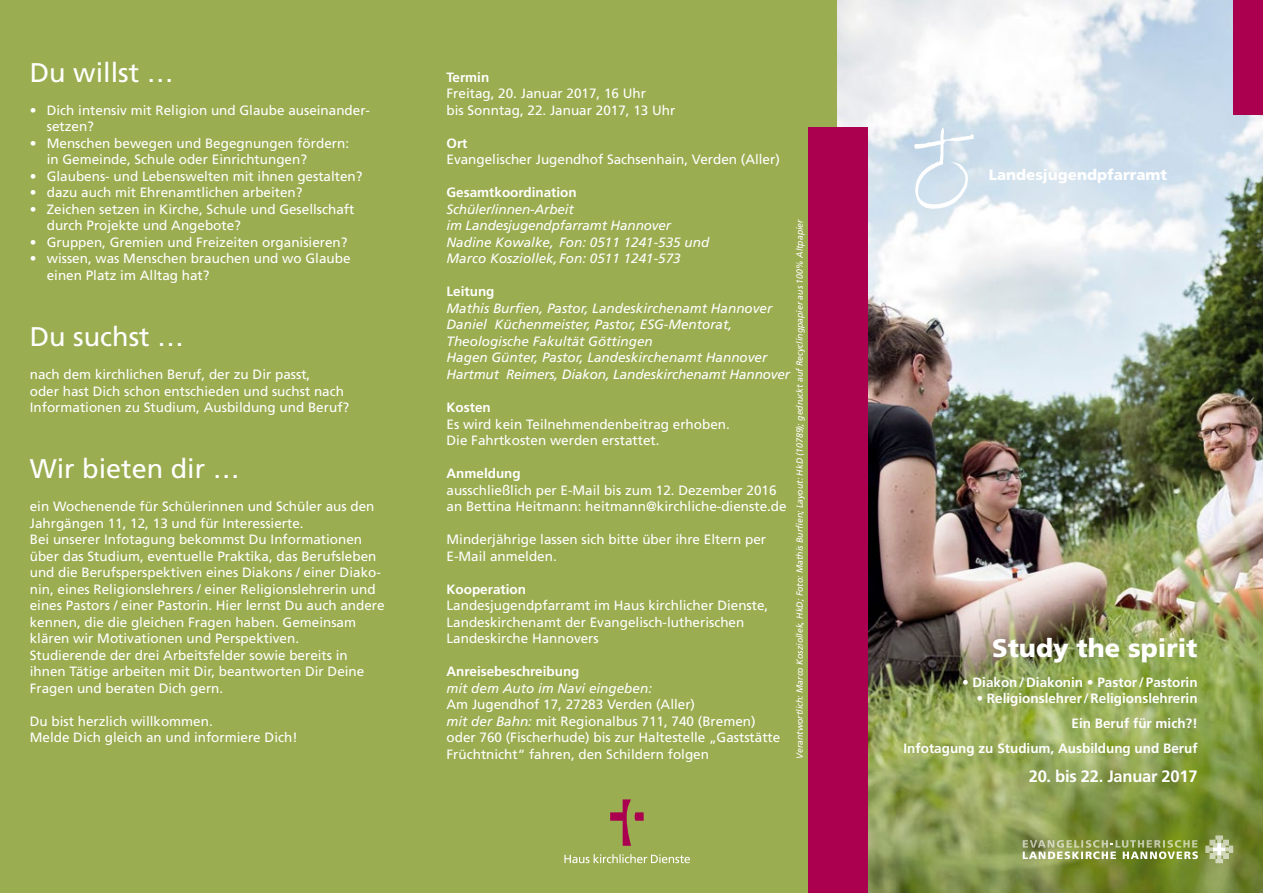
<style>
.page{position:relative;width:1263px;height:893px;background:#fff}
.page>*{position:absolute;margin:0;border:0;box-sizing:border-box;transform-origin:0 0}
.t1{font:27px "Frutiger LT Com";color:#fff}
.t2{font:900 25.5px "Frutiger LT Com";color:#fff}
.t3{font:700 16.5px "Frutiger LT Com";letter-spacing:-.015em;color:#fff}
.t4{font:900 15px "Frutiger LT Com";color:#fff}
.t5{font:13.5px/16.5px "Frutiger LT Com";color:#fff}
.t6{font:italic 13.5px/16.5px "Frutiger LT Com";color:#fff}
.t7{font:700 13.5px/25px "Frutiger LT Com";color:#fff;text-align:right}
.t8{font:italic 9px "Frutiger LT Com";color:#fff}
.s1{font-style:italic}
</style>
<div class="page">
<div style="left:0;top:0;width:838px;height:893px;background:#9aad51"></div>
<img style="left:838px;top:0;width:425px;height:893px">
<svg style="left:1205px;top:835px;width:28px;height:28px"></svg>
<svg style="left:1023px;top:840px;width:175px;height:19px;background:#a0ad6f"></svg>
<div style="left:1233px;top:0;width:30px;height:115px;background:#ab004f"></div>
<div style="left:808px;top:128px;width:59px;height:765px;background:#ab004f"></div>
<svg style="left:564px;top:854px;width:126px;height:9px"></svg>
<svg style="left:610px;top:799px;width:34px;height:47px"></svg>
<svg style="left:914px;top:128px;width:60px;height:81px"></svg>
<h1 class="t1" style="left:30px;top:57px;width:146px">Du willst …</h1>
<p class="t5" style="left:47px;top:102px;width:325px;text-indent:-17px">• Dich intensiv mit Religion und Glaube auseinander&shy;setzen?</p>
<p class="t5" style="left:47px;top:135px;width:304px;text-indent:-17px">• Menschen bewegen und Begegnungen fördern: in Gemeinde, Schule oder Einrichtungen?</p>
<p class="t5" style="left:30px;top:168px;width:334px">• Glaubens- und Lebenswelten mit ihnen gestalten?</p>
<p class="t5" style="left:30px;top:185px;width:274px">• dazu auch mit Ehrenamtlichen arbeiten?</p>
<p class="t5" style="left:47px;top:201px;width:309px;text-indent:-17px">• Zeichen setzen in Kirche, Schule und Gesellschaft durch Projekte und Angebote?</p>
<p class="t5" style="left:30px;top:234px;width:319px">• Gruppen, Gremien und Freizeiten organisieren?</p>
<p class="t5" style="left:47px;top:251px;width:305px;text-indent:-17px">• wissen, was Menschen brauchen und wo Glaube einen Platz im Alltag hat?</p>
<h1 class="t1" style="left:30px;top:321px;width:156px">Du suchst …</h1>
<p class="t5" style="left:30px;top:366px;width:321px">nach dem kirchlichen Beruf, der zu Dir passt,<br>oder hast Dich schon entschieden und suchst nach<br>Informationen zu Studium, Ausbildung und Beruf?</p>
<h1 class="t1" style="left:30px;top:453px;width:212px">Wir bieten dir …</h1>
<p class="t5" style="left:30px;top:498px;width:356px">ein Wochenende für Schülerinnen und Schüler aus den Jahrgängen 11, 12, 13 und für Interessierte.<br>Bei unserer Infotagung bekommst Du Informationen über das Studium, eventuelle Praktika, das Berufsleben und die Berufsperspektiven eines Diakons / einer Diako&shy;nin, eines Religionslehrers / einer Religionslehrerin und eines Pastors / einer Pastorin. Hier lernst Du auch andere kennen, die die gleichen Fragen haben. Gemeinsam klären wir Motivationen und Perspektiven.<br>Studierende der drei Arbeitsfelder sowie bereits in ihnen Tätige arbeiten mit Dir, beantworten Dir Deine Fragen und beraten Dich gern.</p>
<p class="t5" style="left:30px;top:713px;width:269px">Du bist herzlich willkommen.<br>Melde Dich gleich an und informiere Dich!</p>
<p class="t7" style="left:446px;top:65px;width:44px">Termin</p>
<p class="t5" style="left:446px;top:86px;width:230px">Freitag, 20. Januar 2017, 16 Uhr<br>bis Sonntag, 22. Januar 2017, 13 Uhr</p>
<p class="t7" style="left:446px;top:131px;width:23px">Ort</p>
<p class="t5" style="left:446px;top:152px;width:335px">Evangelischer Jugendhof Sachsenhain, Verden (Aller)</p>
<p class="t7" style="left:446px;top:180px;width:132px">Gesamtkoordination</p>
<p class="t6" style="left:446px;top:201px;width:264px">Schüler/innen-Arbeit<br>im Landesjugendpfarramt Hannover Nadine Kowalke, Fon: 0511 1241-535 und Marco Kosziollek,Fon: 0511 1241-573</p>
<p class="t7" style="left:446px;top:279px;width:50px">Leitung</p>
<p class="t6" style="left:446px;top:300px;width:345px">Mathis Burfien, Pastor, Landeskirchenamt Hannover Daniel Küchenmeister, Pastor, ESG-Mentorat, Theologische Fakultät Göttingen<br>Hagen Günter, Pastor, Landeskirchenamt Hannover Hartmut Reimers, Diakon, Landeskirchenamt Hannover</p>
<p class="t7" style="left:446px;top:395px;width:46px">Kosten</p>
<p class="t5" style="left:446px;top:416px;width:285px">Es wird kein Teilnehmendenbeitrag erhoben.<br>Die Fahrtkosten werden erstattet.</p>
<p class="t7" style="left:446px;top:461px;width:76px">Anmeldung</p>
<p class="t5" style="left:446px;top:482px;width:342px">ausschließlich per E-Mail bis zum 12. Dezember 2016 an Bettina Heitmann: heitmann@kirchliche-dienste.de</p>
<p class="t5" style="left:446px;top:531px;width:321px">Minderjährige lassen sich bitte über ihre Eltern per<br>E-Mail anmelden.</p>
<p class="t7" style="left:446px;top:577px;width:81px">Kooperation</p>
<p class="t5" style="left:446px;top:597px;width:323px">Landesjugendpfarramt im Haus kirchlicher Dienste,<br>Landeskirchenamt der Evangelisch-lutherischen<br>Landeskirche Hannovers</p>
<p class="t7" style="left:446px;top:659px;width:135px">Anreisebeschreibung</p>
<p class="t6" style="left:446px;top:680px;width:207px">mit dem Auto im Navi eingeben:</p>
<p class="t5" style="left:446px;top:696px;width:335px">Am Jugendhof 17, 27283 Verden (Aller)<br><span class="s1">mit der Bahn:</span> mit Regionalbus 711, 740 (Bremen) oder 760 (Fischerhude) bis zur Haltestelle „Gaststätte Früchtnicht“ fahren, den Schildern folgen</p>
<p class="t8" style="left:794px;top:759px;width:541px;rotate:-90deg">Verantwortlich: Marco Kosziollek, HkD; Foto: Mathis Burfien; Layout: HkD (10789); gedruckt auf Recyclingpapier aus 100% Altpapier</p>
<p class="t4" style="left:989px;top:166px;width:180px">Landesjugendpfarramt</p>
<h2 class="t2" style="left:992px;top:633px;width:207px">Study the spirit</h2>
<p class="t7" style="left:962px;top:669px;width:237px">• Diakon/Diakonin • Pastor/Pastorin</p>
<p class="t7" style="left:903px;top:686px;width:296px">• Religionslehrer/Religionslehrerin<br>Ein Beruf für mich?!<br>Infotagung zu Studium, Ausbildung und Beruf</p>
<p class="t3" style="left:1029px;top:767px;width:170px">20. bis 22. Januar 2017</p>
</div>
